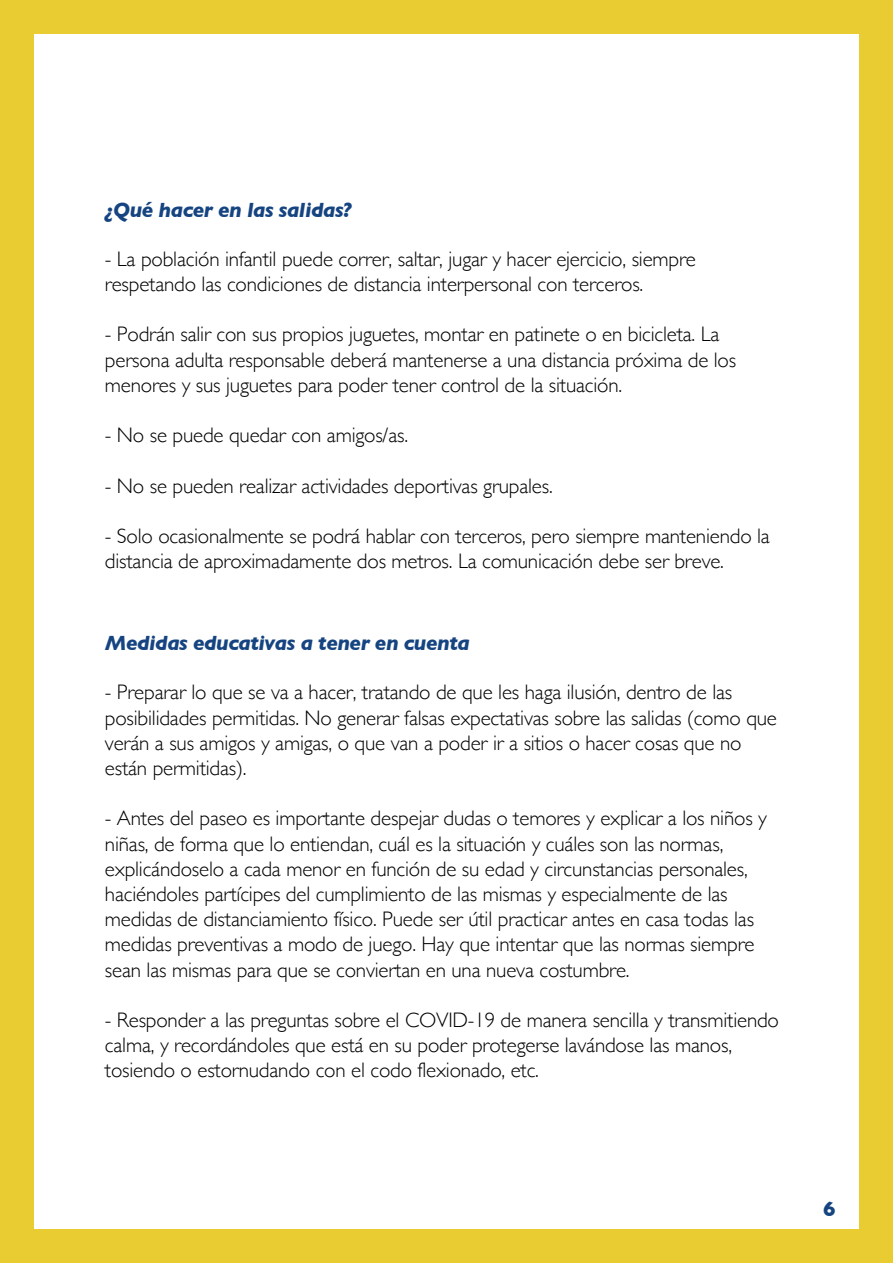
<style>
.page{position:relative;width:893px;height:1263px;background:#e8cc32}
.page>*{position:absolute;margin:0;border:0;box-sizing:border-box;transform-origin:0 0}
.t1{font:300 21px/25.2px "Gill Sans";letter-spacing:-.01em;color:#000}
.t2{font:italic 700 21px "Gill Sans";letter-spacing:-.025em;color:#154481}
.t3{font:700 21px "Gill Sans";color:#154481}
</style>
<div class="page">
<div style="left:34px;top:34px;width:825px;height:1195px;background:#fff"></div>
<p class="t2" style="left:105px;top:197px;width:249px">¿Qué hacer en las salidas?</p>
<p class="t1" style="left:105px;top:245px;width:592px">- La población infantil puede correr, saltar, jugar y hacer ejercicio, siempre respetando las condiciones de distancia interpersonal con terceros.</p>
<p class="t1" style="left:105px;top:321px;width:633px">- Podrán salir con sus propios juguetes, montar en patinete o en bicicleta. La persona adulta responsable deberá mantenerse a una distancia próxima de los menores y sus juguetes para poder tener control de la situación.</p>
<p class="t1" style="left:105px;top:422px;width:305px">- No se puede quedar con amigos/as.</p>
<p class="t1" style="left:105px;top:472px;width:449px">- No se pueden realizar actividades deportivas grupales.</p>
<p class="t1" style="left:105px;top:523px;width:666px">- Solo ocasionalmente se podrá hablar con terceros, pero siempre manteniendo la distancia de aproximadamente dos metros. La comunicación debe ser breve.</p>
<p class="t2" style="left:105px;top:631px;width:366px">Medidas educativas a tener en cuenta</p>
<p class="t1" style="left:105px;top:679px;width:674px">- Preparar lo que se va a hacer, tratando de que les haga ilusión, dentro de las posibilidades permitidas. No generar falsas expectativas sobre las salidas (como que verán a sus amigos y amigas, o que van a poder ir a sitios o hacer cosas que no están permitidas).</p>
<p class="t1" style="left:105px;top:805px;width:664px">- Antes del paseo es importante despejar dudas o temores y explicar a los niños y niñas, de forma que lo entiendan, cuál es la situación y cuáles son las normas, explicándoselo a cada menor en función de su edad y circunstancias personales, haciéndoles partícipes del cumplimiento de las mismas y especialmente de las medidas de distanciamiento físico. Puede ser útil practicar antes en casa todas las medidas preventivas a modo de juego. Hay que intentar que las normas siempre sean las mismas para que se conviertan en una nueva costumbre.</p>
<p class="t1" style="left:105px;top:1006px;width:676px">- Responder a las preguntas sobre el COVID-19 de manera sencilla y transmitiendo calma, y recordándoles que está en su poder protegerse lavándose las manos, tosiendo o estornudando con el codo flexionado, etc.</p>
<p class="t3" style="left:823px;top:1192px;width:14px">6</p>
</div>
